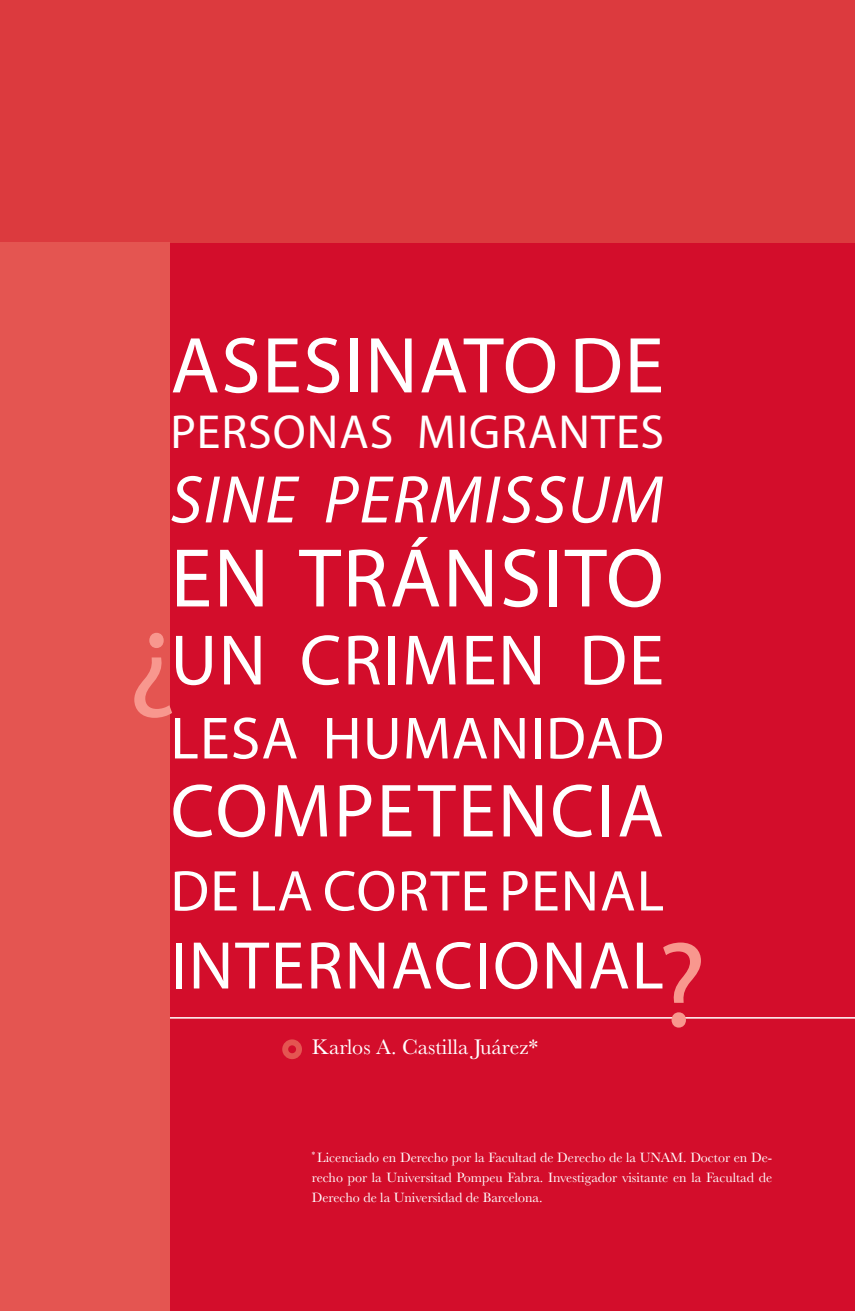
<style>
.page{position:relative;width:855px;height:1311px;background:#d30d2b}
.page>*{position:absolute;margin:0;border:0;box-sizing:border-box;transform-origin:0 0}
.t1{font:122px "Myriad Pro";color:#f8978e}
.Titulo_Capitulo_OK{font:84px "Myriad Pro";letter-spacing:.02em;color:#fff}
.Titulo_Capitulo_OK-2{font:80px "Myriad Pro";letter-spacing:.02em;color:#fff}
.Titulo_Capitulo_OK-3{font:76px "Myriad Pro";letter-spacing:.03em;color:#fff}
.Titulo_Capitulo_OK-4{font:72px "Myriad Pro";letter-spacing:.02em;color:#fff}
.Titulo_Capitulo_OK-5{font:italic 68px "Myriad Pro";letter-spacing:.02em;color:#fff}
.Titulo_Capitulo_OK-6{font:68px "Myriad Pro";letter-spacing:.025em;color:#fff}
.Titulo_Capitulo_OK-7{font:60px "Myriad Pro";letter-spacing:.02em;color:#fff}
.Titulo_Capitulo_OK-8{font:58px "Myriad Pro";letter-spacing:.02em;color:#fff}
.Titulo_Capitulo_OK-9{font:48px "Myriad Pro";letter-spacing:.02em;color:#fff}
.AUTOR_OK{font:22px "Baskerville";color:#fff}
.TXT_Footnotes_OK{font:14px/20px "Baskerville";color:#fff;text-align:justify}
</style>
<div class="page">
<div style="left:0;top:0;width:855px;height:242px;background:#dc3a3e"></div>
<div style="left:0;top:242px;width:170px;height:1069px;background:#e45551"></div>
<hr style="left:170px;top:1017px;width:685px;height:1px;background:#fff">
<div style="left:282px;top:1039px;width:20px;height:20px;background:#e45551;border-radius:50%"></div>
<div style="left:288px;top:1045px;width:8px;height:8px;background:#d30d2b;border-radius:50%"></div>
<p class="Titulo_Capitulo_OK-2" style="left:171px;top:322px;width:495px">ASESINATO DE</p>
<p class="Titulo_Capitulo_OK-9" style="left:170px;top:406px;width:495px">PERSONAS MIGRANTES</p>
<p class="Titulo_Capitulo_OK-5" style="left:171px;top:463px;width:495px">SINE PERMISSUM</p>
<p class="Titulo_Capitulo_OK" style="left:171px;top:532px;width:495px">EN TRÁNSITO</p>
<p class="Titulo_Capitulo_OK-4" style="left:171px;top:621px;width:495px">UN CRIMEN DE</p>
<p class="Titulo_Capitulo_OK-7" style="left:170px;top:705px;width:495px">LESA HUMANIDAD</p>
<p class="Titulo_Capitulo_OK-3" style="left:171px;top:769px;width:495px">COMPETENCIA</p>
<p class="Titulo_Capitulo_OK-8" style="left:170px;top:859px;width:495px">DE LA CORTE PENAL</p>
<p class="Titulo_Capitulo_OK-6" style="left:171px;top:928px;width:495px">INTERNACIONAL</p>
<p class="t1" style="left:128px;top:585px;width:51px">¿</p>
<p class="t1" style="left:657px;top:919px;width:51px">?</p>
<p class="AUTOR_OK" style="left:312px;top:1033px;width:228px">Karlos A. Castilla Juárez*</p>
<p class="TXT_Footnotes_OK" style="left:312px;top:1148px;width:462px"><sup>*</sup> Licenciado en Derecho por la Facultad de Derecho de la UNAM. Doctor en De&shy;recho por la Universitad Pompeu Fabra. Investigador visitante en la Facultad de Derecho de la Universidad de Barcelona.</p>
</div>
